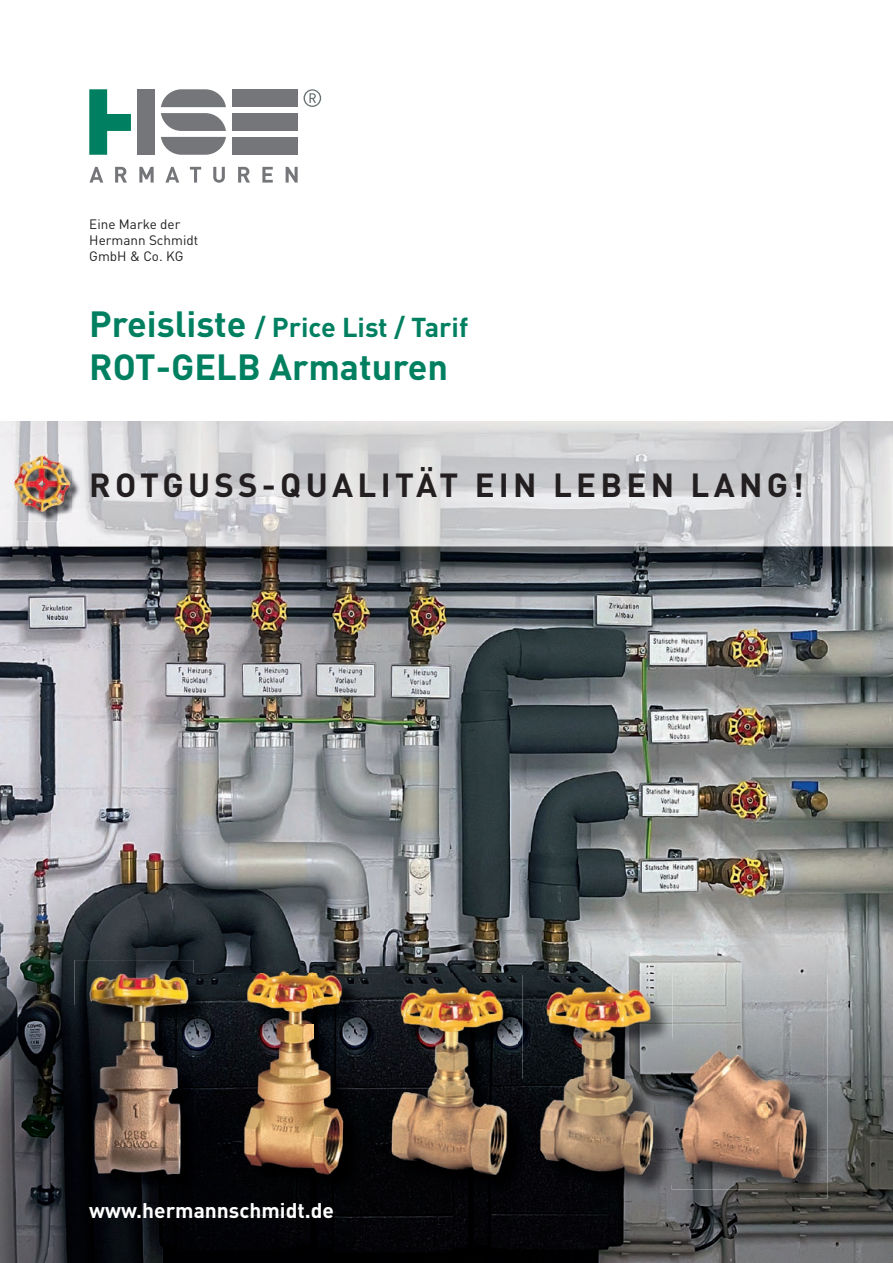
<style>
.page{position:relative;width:893px;height:1263px;background:#fff}
.page>*{position:absolute;margin:0;border:0;box-sizing:border-box;transform-origin:0 0}
.t1{font:700 36px "DIN";color:#008060}
.t2{font:700 33px "DIN";letter-spacing:.13em;color:#231f20}
.t3{font:700 27px "DIN";color:#008060}
.t4{font:700 21px "DIN";color:#fff}
.t5{font:13.5px/16.2px "DIN";color:#231f20}
.s1{font-size:36px}
</style>
<div class="page">
<div style="left:137px;top:89px;width:18px;height:66px;background:#757679"></div>
<svg style="left:161px;top:89px;width:65px;height:18px"></svg>
<svg style="left:89px;top:89px;width:42px;height:66px"></svg>
<svg style="left:161px;top:113px;width:65px;height:18px"></svg>
<svg style="left:161px;top:137px;width:65px;height:18px"></svg>
<div style="left:232px;top:89px;width:66px;height:18px;background:#757679"></div>
<div style="left:232px;top:113px;width:66px;height:18px;background:#757679"></div>
<div style="left:232px;top:137px;width:66px;height:18px;background:#757679"></div>
<svg style="left:89px;top:167px;width:14px;height:16px"></svg>
<svg style="left:115px;top:167px;width:12px;height:16px"></svg>
<svg style="left:139px;top:167px;width:15px;height:16px"></svg>
<svg style="left:165px;top:167px;width:14px;height:16px"></svg>
<svg style="left:190px;top:167px;width:11px;height:16px"></svg>
<svg style="left:213px;top:167px;width:12px;height:16px"></svg>
<svg style="left:238px;top:167px;width:12px;height:16px"></svg>
<svg style="left:262px;top:167px;width:11px;height:16px"></svg>
<svg style="left:286px;top:167px;width:12px;height:16px"></svg>
<svg style="left:304px;top:89px;width:17px;height:18px"></svg>
<img style="left:0;top:421px;width:893px;height:526px">
<img style="left:0;top:947px;width:106px;height:316px">
<img style="left:106px;top:947px;width:787px;height:46px">
<img style="left:800px;top:993px;width:93px;height:270px">
<img style="left:106px;top:1198px;width:694px;height:65px">
<img style="left:145px;top:974px;width:104px;height:224px">
<img style="left:302px;top:974px;width:105px;height:224px">
<img style="left:513px;top:974px;width:51px;height:224px">
<img style="left:673px;top:974px;width:154px;height:89px">
<img style="left:775px;top:1063px;width:52px;height:135px">
<img style="left:92px;top:1190px;width:53px;height:8px">
<img style="left:249px;top:1178px;width:53px;height:20px">
<div style="left:407px;top:1181px;width:106px;height:17px;background:#030306"></div>
<img style="left:564px;top:1184px;width:211px;height:14px">
<img style="left:234px;top:962px;width:119px;height:216px">
<img style="left:74px;top:960px;width:120px;height:46px">
<img style="left:74px;top:1006px;width:18px;height:184px">
<img style="left:92px;top:974px;width:102px;height:216px">
<img style="left:383px;top:967px;width:135px;height:214px">
<img style="left:522px;top:972px;width:151px;height:212px">
<img style="left:672px;top:1038px;width:144px;height:151px">
<img style="left:672px;top:1038px;width:1px;height:146px">
<img style="left:16px;top:458px;width:64px;height:63px">
<img style="left:13px;top:455px;width:29px;height:29px">
<img style="left:42px;top:455px;width:29px;height:3px">
<img style="left:13px;top:484px;width:58px;height:28px">
<img style="left:16px;top:458px;width:55px;height:27px">
<p class="t5" style="left:89px;top:217px;width:110px">Eine Marke der<br>Hermann Schmidt<br>GmbH &amp; Co. KG</p>
<h3 class="t3" style="left:89px;top:312px;width:380px"><span class="s1">Preisliste</span> / Price List / Tarif</h3>
<h1 class="t1" style="left:89px;top:347px;width:360px">ROT-GELB Armaturen</h1>
<h2 class="t2" style="left:89px;top:467px;width:716px">ROTGUSS-QUALITÄT EIN LEBEN LANG!</h2>
<h3 class="t4" style="left:89px;top:1199px;width:246px">www.hermannschmidt.de</h3>
</div>
